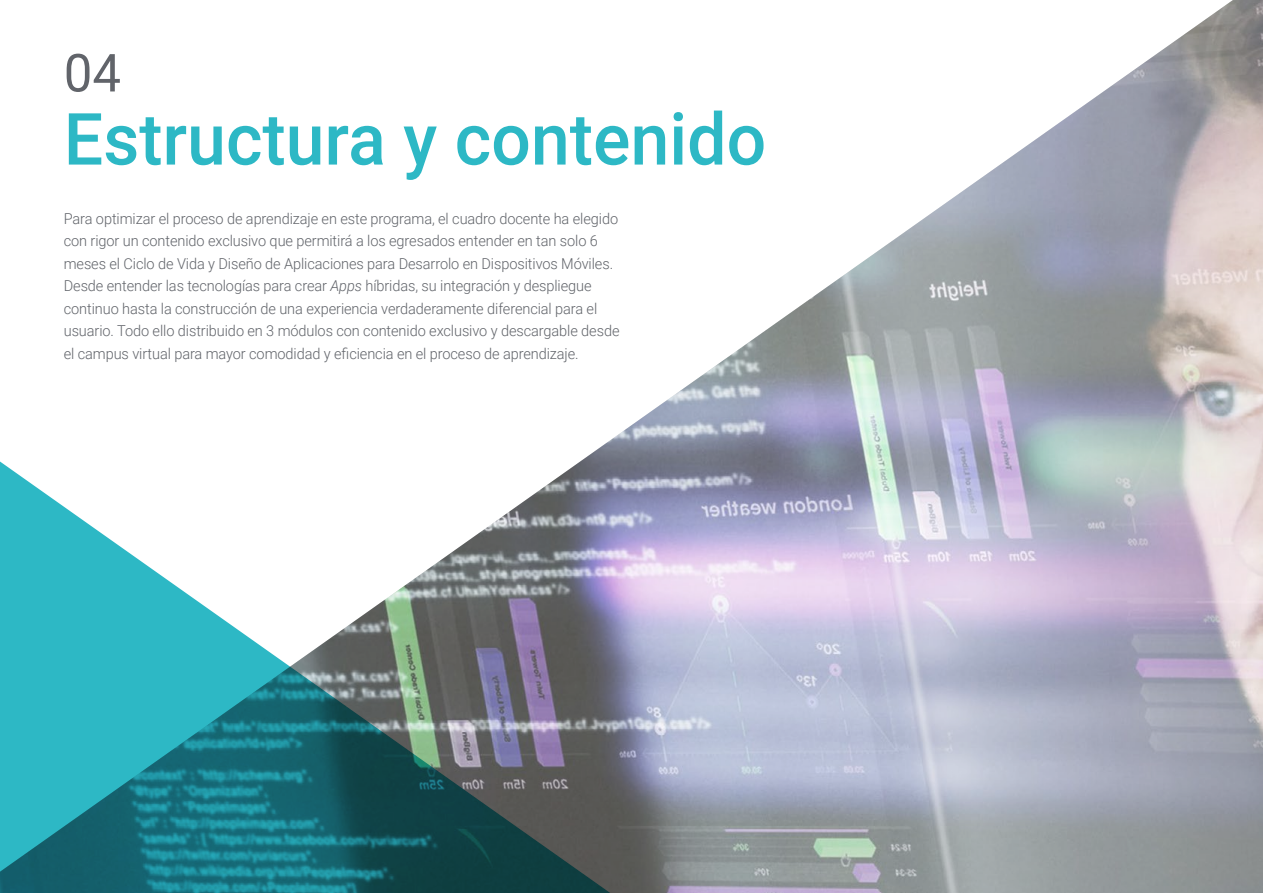
<style>
.page{position:relative;width:1263px;height:893px;background:#fff}
.page>*{position:absolute;margin:0;border:0;box-sizing:border-box;transform-origin:0 0}
.t1{font:500 72px "Roboto";color:#2db8c5}
.t2{font:52.5px "Roboto";color:#61646a}
.t3{font:300 15px/22.5px "Roboto";letter-spacing:-.005em;color:#61646a}
.s1{font-style:italic}
</style>
<div class="page">
<img style="left:602px;top:0;width:661px;height:893px">
<svg style="left:0;top:446px;width:640px;height:447px"></svg>
<h2 class="t2" style="left:64px;top:36px;width:59px">04</h2>
<h1 class="t1" style="left:64px;top:89px;width:704px">Estructura y contenido</h1>
<p class="t3" style="left:64px;top:207px;width:557px">Para optimizar el proceso de aprendizaje en este programa, el cuadro docente ha elegido con rigor un contenido exclusivo que permitirá a los egresados entender en tan solo 6 meses el Ciclo de Vida y Diseño de Aplicaciones para Desarrolo en Dispositivos Móviles.<br>Desde entender las tecnologías para crear <span class="s1">Apps</span> híbridas, su integración y despliegue continuo hasta la construcción de una experiencia verdaderamente diferencial para el usuario. Todo ello distribuido en 3 módulos con contenido exclusivo y descargable desde el campus virtual para mayor comodidad y eficiencia en el proceso de aprendizaje.</p>
</div>
